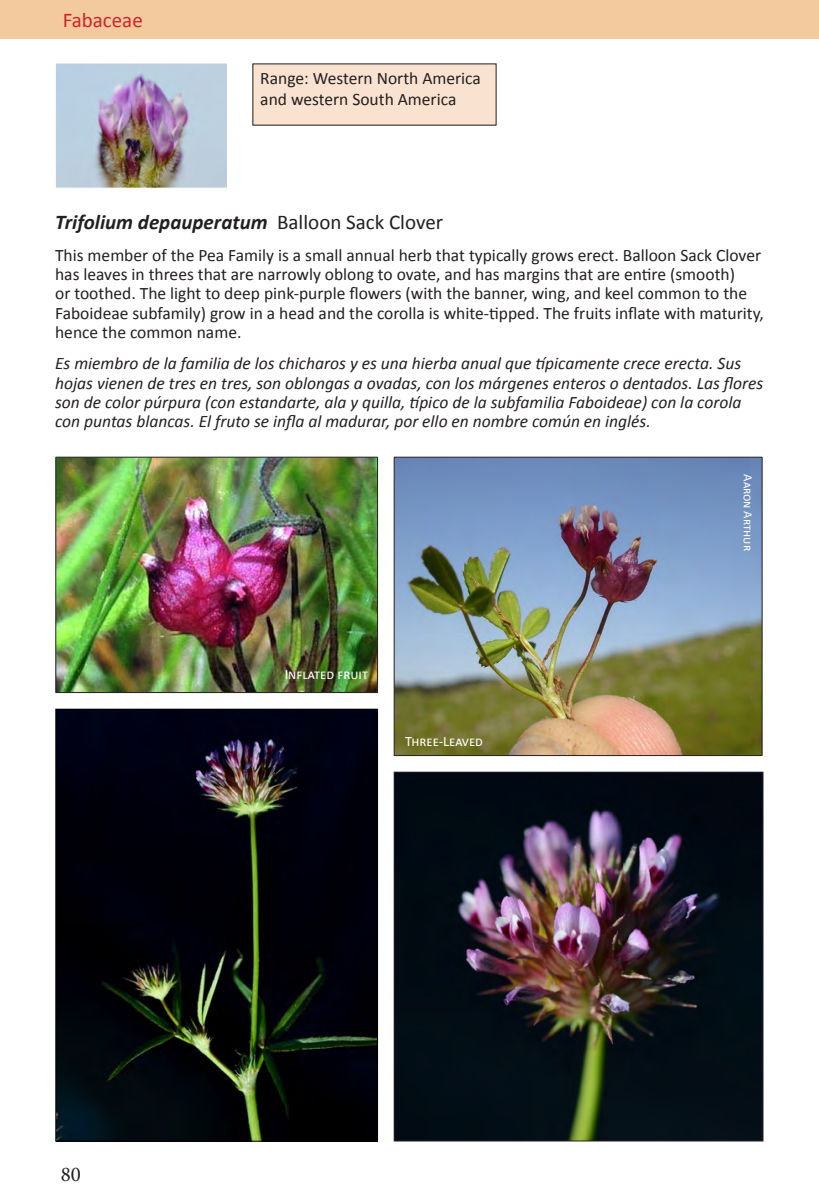
<style>
.page{position:relative;width:819px;height:1197px;background:#fff}
.page>*{position:absolute;margin:0;border:0;box-sizing:border-box;transform-origin:0 0}
.t1{font:italic 700 21px "Calibri";color:#231f20}
.t2{font:21px "Calibri";color:#d1232a}
.t3{font:21px "Minion Pro";color:#231f20}
.t4{font:17.5px/19.2px "Calibri";color:#231f20}
.t5{font:italic 17.5px/19.2px "Calibri";color:#231f20}
.t6{font:14.35px "Calibri";color:#fff}
.t7{font:12.78px "Calibri";color:#fff}
.s1{font-weight:400;font-style:normal}
</style>
<div class="page">
<img style="left:396px;top:774px;width:365px;height:365px">
<div style="left:394px;top:772px;width:369px;height:369px;border:1px solid #231f20"></div>
<div style="left:0;top:0;width:819px;height:38px;background:#f3c99e"></div>
<img style="left:57px;top:65px;width:169px;height:122px">
<div style="left:55px;top:63px;width:173px;height:126px;border:1px solid #fff"></div>
<div style="left:253px;top:64px;width:243px;height:61px;background:#f9e3d0"></div>
<img style="left:396px;top:459px;width:365px;height:295px">
<div style="left:394px;top:457px;width:369px;height:299px;border:1px solid #231f20"></div>
<img style="left:57px;top:459px;width:319px;height:232px">
<div style="left:55px;top:457px;width:323px;height:236px;border:1px solid #231f20"></div>
<img style="left:57px;top:711px;width:319px;height:429px">
<div style="left:55px;top:709px;width:323px;height:433px;border:1px solid #000"></div>
<p class="t2" style="left:63px;top:7px;width:82px">Fabaceae</p>
<p class="t4" style="left:260px;top:68px;width:222px;line-height:21px">Range: Western North America and western South America</p>
<p class="t1" style="left:55px;top:209px;width:390px">Trifolium depauperatum <span class="s1">Balloon Sack Clover</span></p>
<p class="t4" style="left:55px;top:245px;width:710px">This member of the Pea Family is a small annual herb that typically grows erect. Balloon Sack Clover has leaves in threes that are narrowly oblong to ovate, and has margins that are entire (smooth)<br>or toothed. The light to deep pink-purple flowers (with the banner, wing, and keel common to the Faboideae subfamily) grow in a head and the corolla is white-tipped. The fruits inflate with maturity, hence the common name.</p>
<p class="t5" style="left:55px;top:353px;width:710px">Es miembro de la familia de los chicharos y es una hierba anual que típicamente crece erecta. Sus hojas vienen de tres en tres, son oblongas a ovadas, con los márgenes enteros o dentados. Las flores son de color púrpura (con estandarte, ala y quilla, típico de la subfamilia Faboideae) con la corola con puntas blancas. El fruto se infla al madurar, por ello en nombre común en inglés.</p>
<p class="t3" style="left:61px;top:1160px;width:22px">80</p>
<p class="t6" style="left:285px;top:665px;width:85px">Inflated fruit</p>
<p class="t6" style="left:405px;top:732px;width:80px">Three-Leaved</p>
<p class="t7" style="left:756px;top:474px;width:78px;rotate:90deg">Aaron Arthur</p>
</div>
